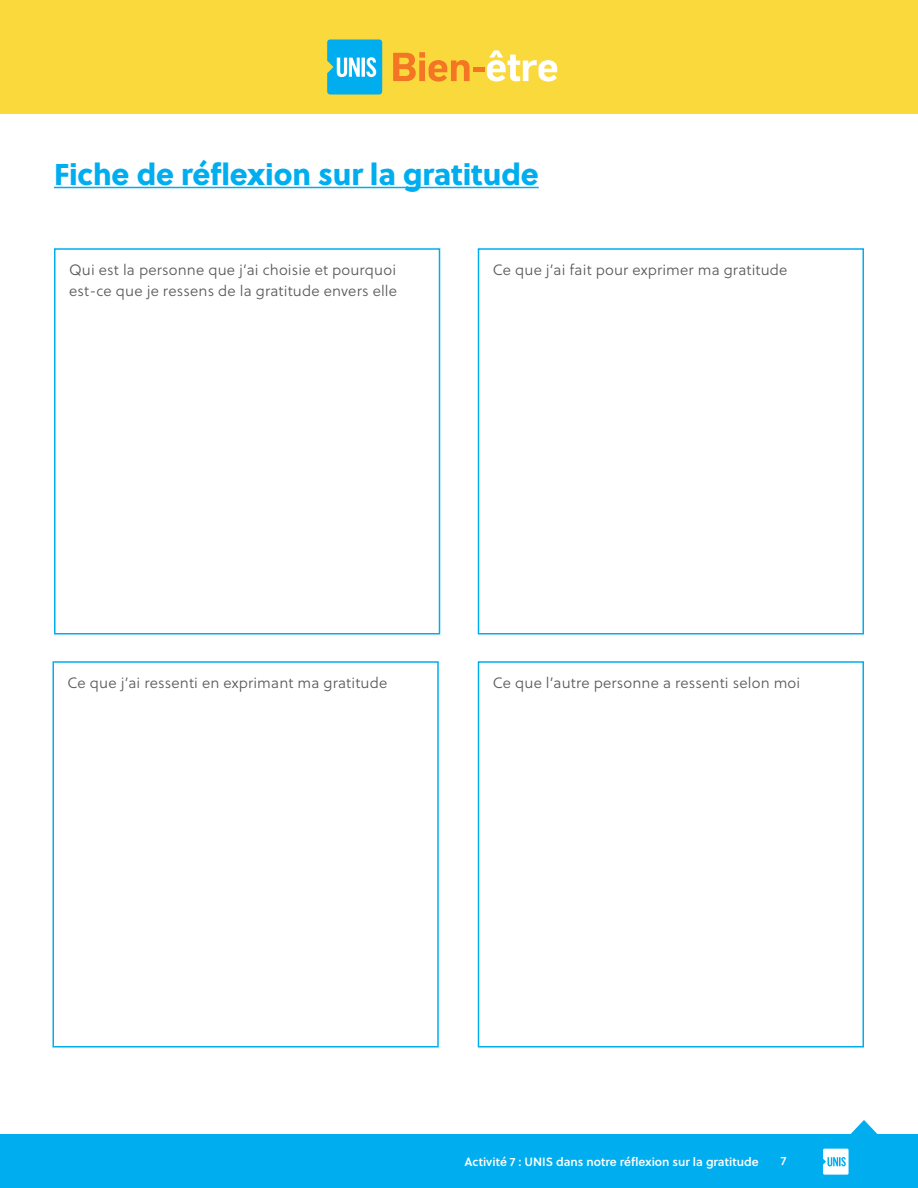
<style>
.page{position:relative;width:918px;height:1188px;background:#fff}
.page>*{position:absolute;margin:0;border:0;box-sizing:border-box;transform-origin:0 0}
.t1{font:30px "Soleil Xb";letter-spacing:-.005em;color:#00aeef}
.t2{font:15px/21px "Soleil Lt";letter-spacing:.01em;color:#58595b}
.t3{font:12px "Soleil Sb";color:#fff}
</style>
<div class="page">
<div style="left:0;top:1134px;width:918px;height:54px;background:#00aeef"></div>
<div style="left:0;top:0;width:918px;height:114px;background:#fad93d"></div>
<svg style="left:850px;top:1120px;width:28px;height:14px"></svg>
<svg style="left:823px;top:1148px;width:26px;height:27px"></svg>
<svg style="left:327px;top:39px;width:55px;height:56px"></svg>
<svg style="left:393px;top:52px;width:77px;height:30px"></svg>
<div style="left:473px;top:67px;width:11px;height:5px;background:#f47523"></div>
<svg style="left:487px;top:50px;width:70px;height:32px"></svg>
<hr style="left:54px;top:187px;width:485px;height:1px;background:#00aeef">
<div style="left:54px;top:248px;width:386px;height:386px;border:2px solid #00aeef"></div>
<div style="left:478px;top:248px;width:386px;height:386px;border:2px solid #00aeef"></div>
<div style="left:478px;top:661px;width:386px;height:386px;border:2px solid #00aeef"></div>
<div style="left:52px;top:661px;width:387px;height:386px;border:2px solid #00aeef"></div>
<h1 class="t1" style="left:54px;top:150px;width:486px">Fiche de réflexion sur la gratitude</h1>
<p class="t2" style="left:69px;top:260px;width:329px">Qui est la personne que j’ai choisie et pourquoi est-ce que je ressens de la gratitude envers elle</p>
<p class="t2" style="left:493px;top:260px;width:296px">Ce que j’ai fait pour exprimer ma gratitude</p>
<p class="t2" style="left:68px;top:673px;width:321px">Ce que j’ai ressenti en exprimant ma gratitude</p>
<p class="t2" style="left:493px;top:673px;width:309px">Ce que l’autre personne a ressenti selon moi</p>
<p class="t3" style="left:465px;top:1153px;width:296px">Activité 7 : UNIS dans notre réflexion sur la gratitude</p>
<p class="t3" style="left:781px;top:1151px;width:7px">7</p>
</div>
